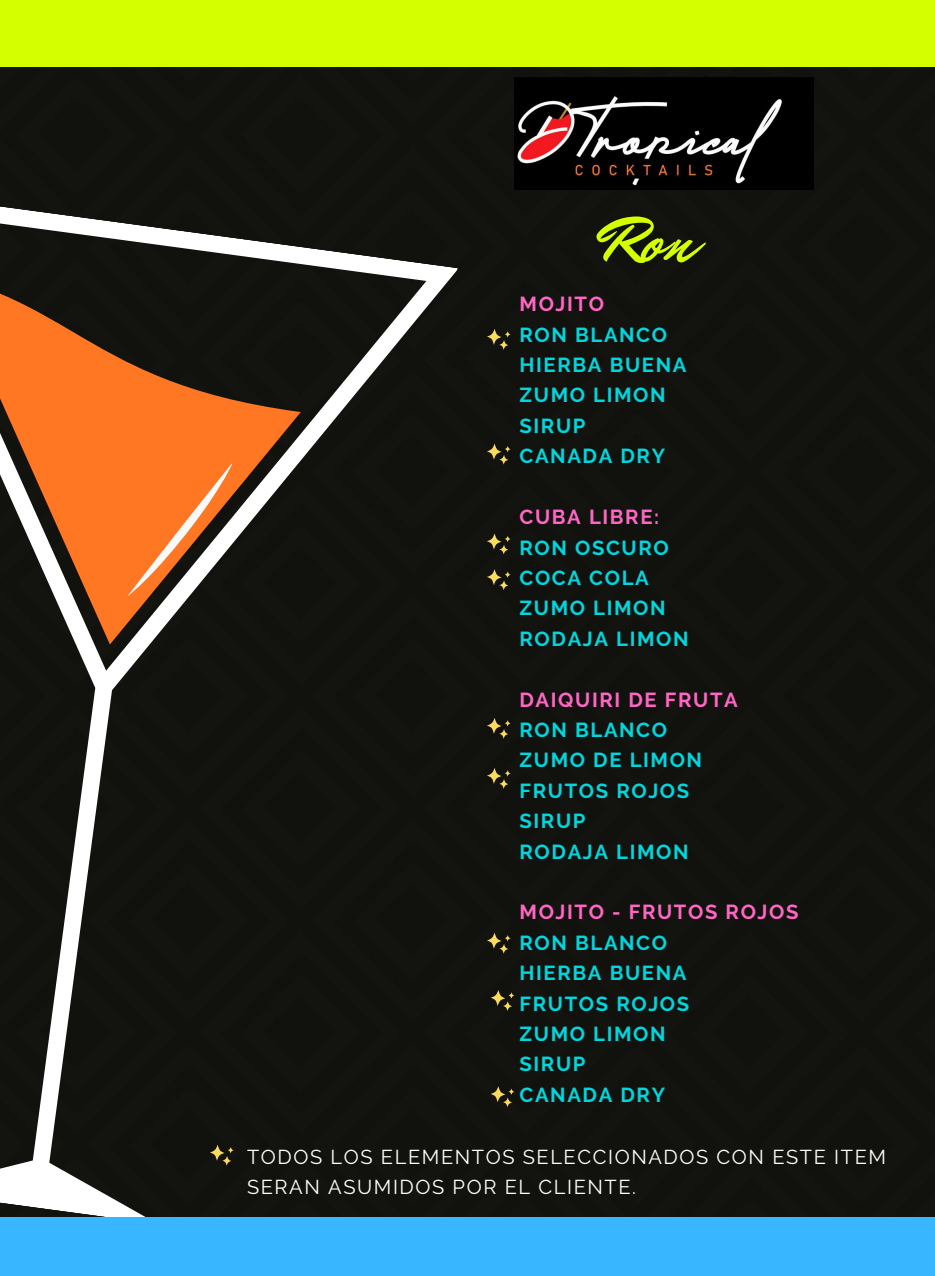
<style>
.page{position:relative;width:935px;height:1276px;background:#fff}
.page>*{position:absolute;margin:0;border:0;box-sizing:border-box;transform-origin:0 0}
.t1{font:63.6px "Mr Dafoe";color:#d4ff00}
.t2{font:700 20.25px/30.5px "Raleway";letter-spacing:.08em;color:#00d6dd}
.t3{font:700 20.25px "Raleway";letter-spacing:.08em;color:#ff66c4}
.t4{font:20.1px/30px "Raleway";letter-spacing:.08em;color:#fff}
</style>
<div class="page">
<div style="left:0;top:66px;width:935px;height:1151px;background:#11120d"></div>
<svg style="left:0;top:189px;width:457px;height:1028px;background:#22231e"></svg>
<svg style="left:0;top:275px;width:313px;height:390px;background:#764525"></svg>
<svg style="left:128px;top:452px;width:104px;height:156px;background:#cd7741"></svg>
<div style="left:0;top:0;width:935px;height:66px;background:#d4ff00"></div>
<div style="left:0;top:1217px;width:935px;height:59px;background:#38b6ff"></div>
<img style="left:515px;top:78px;width:298px;height:111px">
<svg style="left:487px;top:329px;width:23px;height:20px"></svg>
<svg style="left:487px;top:444px;width:23px;height:20px"></svg>
<svg style="left:487px;top:534px;width:23px;height:20px"></svg>
<svg style="left:487px;top:569px;width:23px;height:21px"></svg>
<svg style="left:487px;top:718px;width:23px;height:20px"></svg>
<svg style="left:487px;top:933px;width:23px;height:20px"></svg>
<svg style="left:491px;top:1086px;width:23px;height:20px"></svg>
<svg style="left:491px;top:990px;width:23px;height:20px"></svg>
<svg style="left:487px;top:768px;width:23px;height:20px"></svg>
<svg style="left:210px;top:1145px;width:24px;height:20px"></svg>
<h1 class="t1" style="left:600px;top:198px;width:95px">Ron</h1>
<p class="t3" style="left:519px;top:292px;width:86px">MOJITO</p>
<p class="t2" style="left:519px;top:319px;width:168px">RON BLANCO<br>HIERBA BUENA<br>ZUMO LIMON<br>SIRUP<br>CANADA DRY</p>
<p class="t3" style="left:519px;top:505px;width:141px">CUBA LIBRE:</p>
<p class="t2" style="left:519px;top:532px;width:171px">RON OSCURO<br>COCA COLA<br>ZUMO LIMON<br>RODAJA LIMON</p>
<p class="t3" style="left:519px;top:687px;width:220px">DAIQUIRI DE FRUTA</p>
<p class="t2" style="left:519px;top:714px;width:184px">RON BLANCO<br>ZUMO DE LIMON<br>FRUTOS ROJOS<br>SIRUP<br>RODAJA LIMON</p>
<p class="t3" style="left:519px;top:900px;width:281px">MOJITO - FRUTOS ROJOS</p>
<p class="t2" style="left:519px;top:927px;width:171px">RON BLANCO<br>HIERBA BUENA<br>FRUTOS ROJOS<br>ZUMO LIMON<br>SIRUP<br>CANADA DRY</p>
<p class="t4" style="left:247px;top:1142px;width:640px">TODOS LOS ELEMENTOS SELECCIONADOS CON ESTE ITEM<br>SERAN ASUMIDOS POR EL CLIENTE.</p>
</div>
